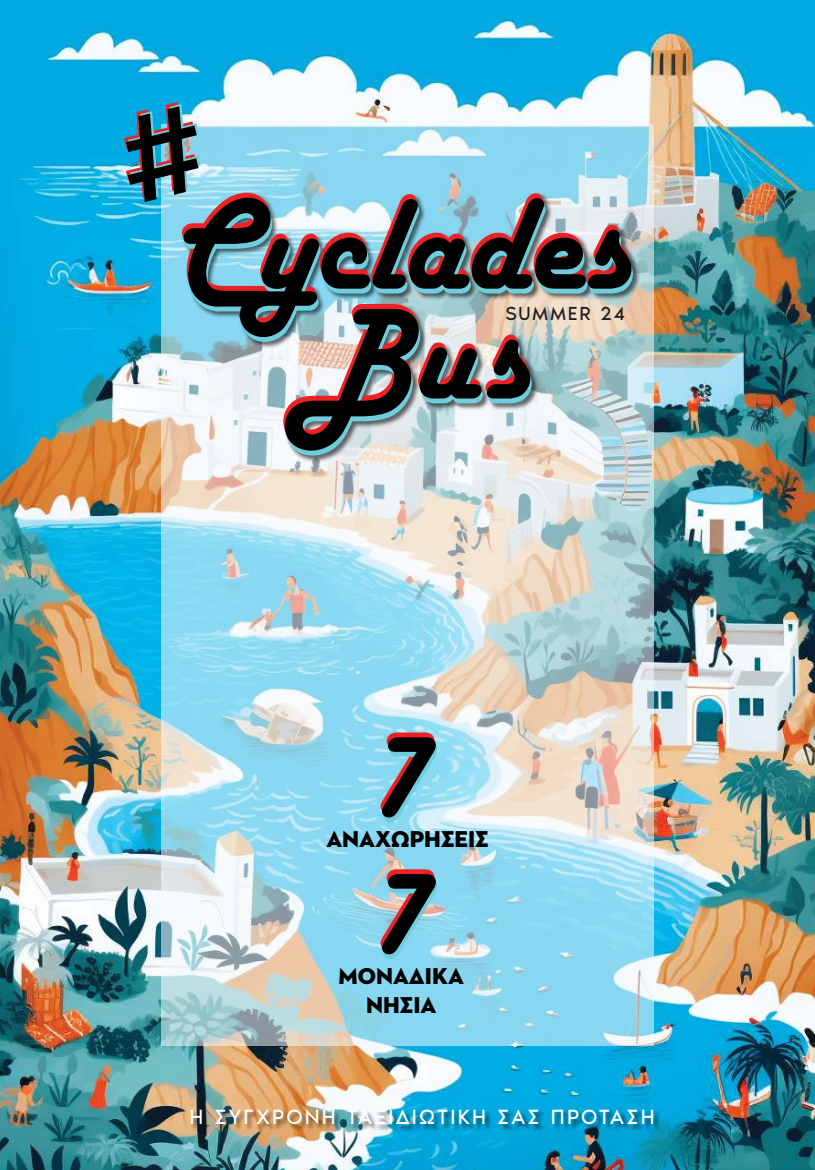
<style>
.page{position:relative;width:815px;height:1170px;background:#fff}
.page>*{position:absolute;margin:0;border:0;box-sizing:border-box;transform-origin:0 0}
.t1{font:23.38px/29.4px "Neutraface Two Disp Greek Titl";color:#010101;text-align:center}
.t2{font:21.25px "Noir Pro";letter-spacing:.1em;color:#fff}
.t3{font:19.5px "Noir Pro";letter-spacing:.08em;color:#231f20}
</style>
<div class="page">
<img style="left:0;top:0;width:815px;height:1169px">
<svg style="left:161px;top:124px;width:493px;height:921px;background:#b4dae3"></svg>
<img style="left:180px;top:191px;width:462px;height:273px">
<img style="left:187px;top:1104px;width:479px;height:35px">
<svg style="left:381px;top:732px;width:56px;height:90px;background:#677e8a"></svg>
<svg style="left:381px;top:869px;width:56px;height:90px;background:#6a7a83"></svg>
<img style="left:113px;top:100px;width:520px;height:355px">
<p class="t3" style="left:505px;top:298px;width:121px">SUMMER 24</p>
<p class="t1" style="left:326px;top:823px;width:164px">ΑΝΑΧΩΡΗΣΕΙΣ</p>
<p class="t1" style="left:338px;top:960px;width:127px">ΜΟΝΑΔΙΚα νησια</p>
<p class="t2" style="left:189px;top:1100px;width:467px">Η ΣΥΓΧΡΟΝΗ ΤΑΞΙΔΙΩΤΙΚΗ ΣΑΣ ΠΡΟΤΑΣΗ</p>
</div>
